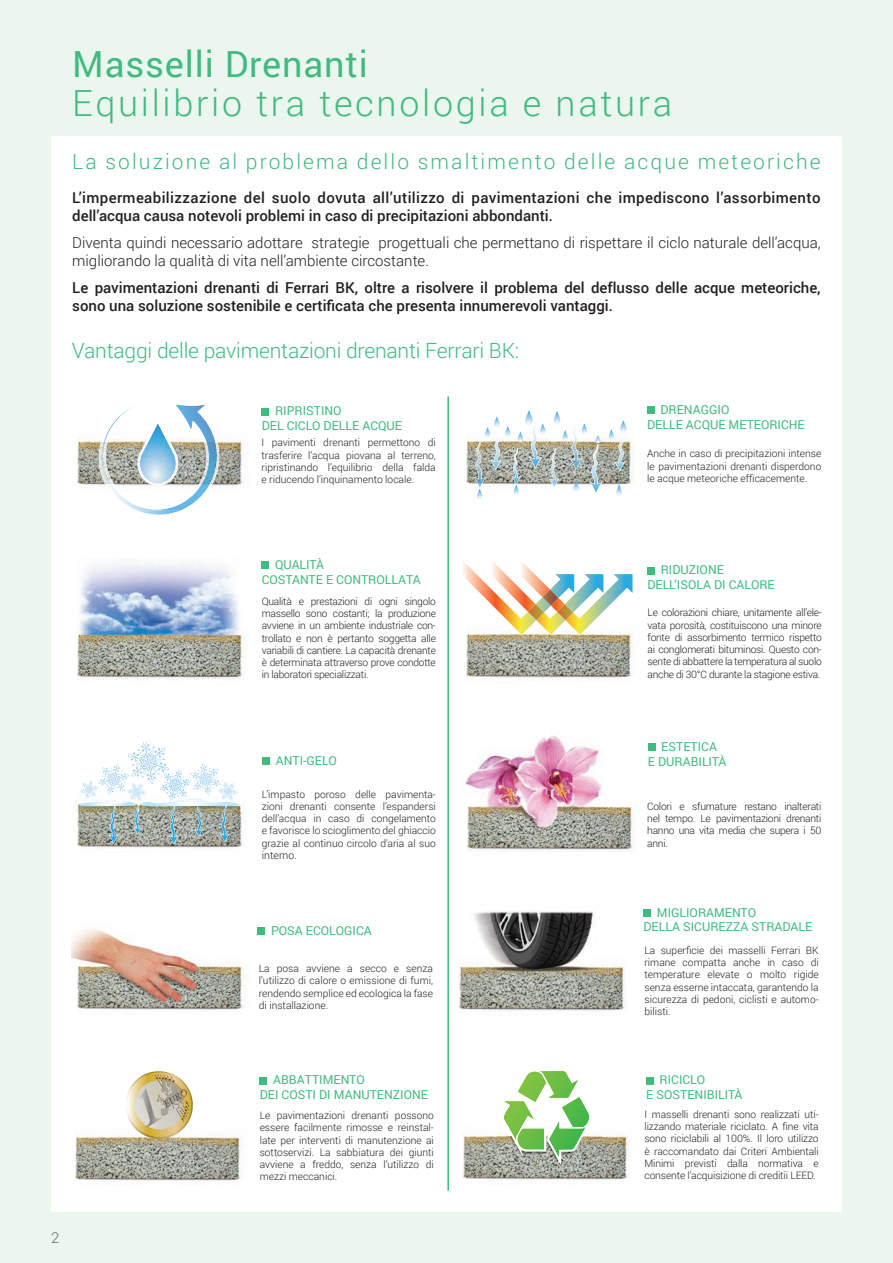
<style>
.page{position:relative;width:893px;height:1263px;background:#ebf6ef}
.page>*{position:absolute;margin:0;border:0;box-sizing:border-box;transform-origin:0 0}
.t1{font:300 36px "Roboto";letter-spacing:.075em;color:#41ba80}
.t2{font:36px "Roboto";letter-spacing:.025em;color:#41ba80}
.t3{font:300 21px "Roboto";letter-spacing:.1em;color:#41ba80}
.t4{font:300 21px "Roboto";letter-spacing:-.01em;color:#41ba80}
.t5{font:500 15px/18px "Roboto";color:#231f20}
.t6{font:500 15px/18px "Roboto";letter-spacing:.025em;color:#231f20}
.t7{font:300 15px/18px "Roboto";color:#231f20}
.t8{font:300 15px "Roboto";color:#6c6d70}
.t9{font:12.3px/14.7px "Roboto";color:#41ba80}
.t10{font:300 10.65px "Roboto";color:#231f20}
.t11{font:300 10.2px/12.3px "Roboto";color:#231f20;text-align:justify}
</style>
<div class="page">
<div style="left:51px;top:136px;width:791px;height:1076px;background:#fff"></div>
<img style="left:77px;top:438px;width:167px;height:48px">
<svg style="left:137px;top:510px;width:44px;height:5px"></svg>
<img style="left:99px;top:404px;width:121px;height:106px">
<div style="left:262px;top:408px;width:7px;height:7px;background:#41ba80"></div>
<img style="left:466px;top:410px;width:168px;height:87px">
<svg style="left:529px;top:457px;width:13px;height:11px"></svg>
<img style="left:530px;top:420px;width:11px;height:48px">
<svg style="left:549px;top:479px;width:10px;height:9px"></svg>
<img style="left:550px;top:449px;width:9px;height:38px">
<svg style="left:570px;top:458px;width:12px;height:12px"></svg>
<img style="left:571px;top:420px;width:11px;height:49px">
<svg style="left:614px;top:462px;width:11px;height:9px"></svg>
<img style="left:615px;top:432px;width:9px;height:39px">
<img style="left:590px;top:445px;width:12px;height:48px">
<img style="left:512px;top:449px;width:8px;height:35px">
<img style="left:474px;top:439px;width:12px;height:49px">
<img style="left:491px;top:431px;width:10px;height:38px">
<svg style="left:540px;top:429px;width:5px;height:5px"></svg>
<svg style="left:554px;top:418px;width:6px;height:6px"></svg>
<svg style="left:518px;top:437px;width:5px;height:5px"></svg>
<svg style="left:514px;top:490px;width:5px;height:5px"></svg>
<svg style="left:609px;top:435px;width:5px;height:5px"></svg>
<svg style="left:595px;top:439px;width:5px;height:4px"></svg>
<svg style="left:582px;top:429px;width:5px;height:5px"></svg>
<svg style="left:505px;top:431px;width:5px;height:6px"></svg>
<svg style="left:620px;top:426px;width:6px;height:7px"></svg>
<svg style="left:563px;top:435px;width:5px;height:6px"></svg>
<svg style="left:485px;top:422px;width:14px;height:16px"></svg>
<svg style="left:525px;top:418px;width:8px;height:8px"></svg>
<svg style="left:574px;top:486px;width:5px;height:6px"></svg>
<svg style="left:477px;top:494px;width:5px;height:5px"></svg>
<svg style="left:617px;top:490px;width:5px;height:6px"></svg>
<div style="left:647px;top:407px;width:7px;height:7px;background:#41ba80"></div>
<img style="left:77px;top:564px;width:168px;height:116px">
<div style="left:262px;top:562px;width:7px;height:7px;background:#41ba80"></div>
<img style="left:466px;top:590px;width:167px;height:88px">
<img style="left:603px;top:591px;width:29px;height:44px">
<img style="left:477px;top:591px;width:126px;height:44px">
<img style="left:557px;top:612px;width:16px;height:8px">
<img style="left:506px;top:591px;width:68px;height:21px">
<svg style="left:463px;top:561px;width:169px;height:30px"></svg>
<img style="left:542px;top:590px;width:16px;height:16px">
<img style="left:528px;top:604px;width:16px;height:16px">
<div style="left:647px;top:567px;width:8px;height:7px;background:#41ba80"></div>
<img style="left:75px;top:801px;width:167px;height:47px">
<img style="left:131px;top:764px;width:36px;height:20px">
<svg style="left:127px;top:742px;width:39px;height:24px"></svg>
<img style="left:131px;top:783px;width:16px;height:1px">
<img style="left:114px;top:763px;width:16px;height:4px">
<img style="left:76px;top:801px;width:2px;height:11px">
<svg style="left:78px;top:784px;width:166px;height:60px"></svg>
<img style="left:82px;top:767px;width:49px;height:25px">
<img style="left:163px;top:767px;width:72px;height:24px">
<div style="left:263px;top:758px;width:7px;height:7px;background:#41ba80"></div>
<img style="left:465px;top:735px;width:169px;height:117px">
<div style="left:648px;top:743px;width:7px;height:8px;background:#41ba80"></div>
<img style="left:72px;top:929px;width:173px;height:82px">
<div style="left:258px;top:928px;width:7px;height:7px;background:#41ba80"></div>
<img style="left:459px;top:910px;width:167px;height:101px">
<div style="left:643px;top:909px;width:8px;height:8px;background:#41ba80"></div>
<img style="left:75px;top:1134px;width:167px;height:47px">
<svg style="left:121px;top:1071px;width:77px;height:72px"></svg>
<img style="left:161px;top:1075px;width:22px;height:28px">
<div style="left:260px;top:1077px;width:7px;height:7px;background:#41ba80"></div>
<img style="left:463px;top:1133px;width:167px;height:47px">
<img style="left:498px;top:1137px;width:104px;height:36px">
<svg style="left:496px;top:1070px;width:101px;height:95px"></svg>
<div style="left:646px;top:1077px;width:7px;height:7px;background:#41ba80"></div>
<hr style="left:447px;top:397px;width:2px;height:794px;background:#41ba80">
<h1 class="t2" style="left:72px;top:39px;width:297px">Masselli Drenanti</h1>
<h1 class="t1" style="left:72px;top:79px;width:601px">Equilibrio tra tecnologia e natura</h1>
<h2 class="t3" style="left:72px;top:147px;width:750px">La soluzione al problema dello smaltimento delle acque meteoriche</h2>
<h3 class="t6" style="left:72px;top:188px;width:750px">L’impermeabilizzazione del suolo dovuta all’utilizzo di pavimentazioni che impediscono l’assorbimento dell’acqua causa notevoli problemi in caso di precipitazioni abbondanti.</h3>
<h3 class="t7" style="left:72px;top:233px;width:750px">Diventa quindi necessario adottare strategie progettuali che permettano di rispettare il ciclo naturale dell’acqua, migliorando la qualità di vita nell’ambiente circostante.</h3>
<h3 class="t5" style="left:72px;top:278px;width:750px">Le pavimentazioni drenanti di Ferrari BK, oltre a risolvere il problema del deflusso delle acque meteoriche, sono una soluzione sostenibile e certificata che presenta innumerevoli vantaggi.</h3>
<h2 class="t4" style="left:72px;top:335px;width:449px">Vantaggi delle pavimentazioni drenanti Ferrari BK:</h2>
<p class="t9" style="left:262px;top:403px;width:142px;text-indent:13px">RIPRISTINO<br>DEL CICLO DELLE ACQUE</p>
<p class="t11" style="left:262px;top:436px;width:176px">I pavimenti drenanti permettono di trasferire l’acqua piovana al terreno, ripristinando l’equilibrio della falda e riducendo l’inquinamento locale.</p>
<p class="t9" style="left:647px;top:402px;width:159px;text-indent:13px">DRENAGGIO<br>DELLE ACQUE METEORICHE</p>
<p class="t11" style="left:647px;top:447px;width:176px">Anche in caso di precipitazioni intense le pavimentazioni drenanti disperdono le acque meteoriche efficacemente.</p>
<h3 class="t8" style="left:51px;top:1227px;width:10px">2</h3>
<p class="t9" style="left:262px;top:557px;width:160px;text-indent:13px">QUALITÀ<br>COSTANTE E CONTROLLATA</p>
<p class="t11" style="left:262px;top:594px;width:176px">Qualità e prestazioni di ogni singolo massello sono costanti; la produzione avviene in un ambiente industriale con&shy;trollato e non è pertanto soggetta alle variabili di cantiere. La capacità drenante è determinata attraverso prove condotte in laboratori specializzati.</p>
<p class="t9" style="left:276px;top:753px;width:62px">ANTI-GELO</p>
<p class="t11" style="left:262px;top:787px;width:176px">L’impasto poroso delle pavimenta&shy;zioni drenanti consente l’espandersi dell’acqua in caso di congelamento e favorisce lo scioglimento del ghiaccio grazie al continuo circolo d'aria al suo</p>
<p class="t10" style="left:262px;top:848px;width:37px">interno.</p>
<p class="t9" style="left:271px;top:923px;width:102px">POSA ECOLOGICA</p>
<p class="t11" style="left:259px;top:962px;width:176px">La posa avviene a secco e senza l’utilizzo di calore o emissione di fumi, rendendo semplice ed ecologica la fase di installazione.</p>
<p class="t9" style="left:260px;top:1072px;width:170px;text-indent:13px">ABBATTIMENTO<br>DEI COSTI DI MANUTENZIONE</p>
<p class="t11" style="left:260px;top:1109px;width:176px">Le pavimentazioni drenanti possono essere facilmente rimosse e reinstal&shy;late per interventi di manutenzione ai sottoservizi. La sabbiatura dei giunti avviene a freddo, senza l’utilizzo di mezzi meccanici.</p>
<p class="t9" style="left:647px;top:562px;width:129px;text-indent:13px">RIDUZIONE<br>DELL’ISOLA DI CALORE</p>
<p class="t11" style="left:648px;top:606px;width:176px">Le colorazioni chiare, unitamente all’ele&shy;vata porosità, costituiscono una minore fonte di assorbimento termico rispetto ai conglomerati bituminosi. Questo con&shy;sente di abbattere la temperatura al suolo anche di 30°C durante la stagione estiva.</p>
<p class="t9" style="left:648px;top:739px;width:80px;text-align:center">ESTETICA<br>E DURABILITÀ</p>
<p class="t11" style="left:647px;top:800px;width:176px">Colori e sfumature restano inalterati nel tempo. Le pavimentazioni drenanti hanno una vita media che supera i 50 anni.</p>
<p class="t9" style="left:643px;top:904px;width:170px;text-indent:13px">MIGLIORAMENTO<br>DELLA SICUREZZA STRADALE</p>
<p class="t11" style="left:644px;top:944px;width:176px">La superficie dei masselli Ferrari BK rimane compatta anche in caso di temperature elevate o molto rigide senza esserne intaccata, garantendo la sicurezza di pedoni, ciclisti e automo&shy;bilisti.</p>
<p class="t9" style="left:646px;top:1072px;width:98px;text-indent:13px">RICICLO<br>E SOSTENIBILITÀ</p>
<p class="t11" style="left:644px;top:1108px;width:176px">I masselli drenanti sono realizzati uti&shy;lizzando materiale riciclato. A fine vita sono riciclabili al 100%. Il loro utilizzo è raccomandato dai Criteri Ambientali Minimi previsti dalla normativa e consente l’acquisizione di creditii LEED.</p>
</div>
